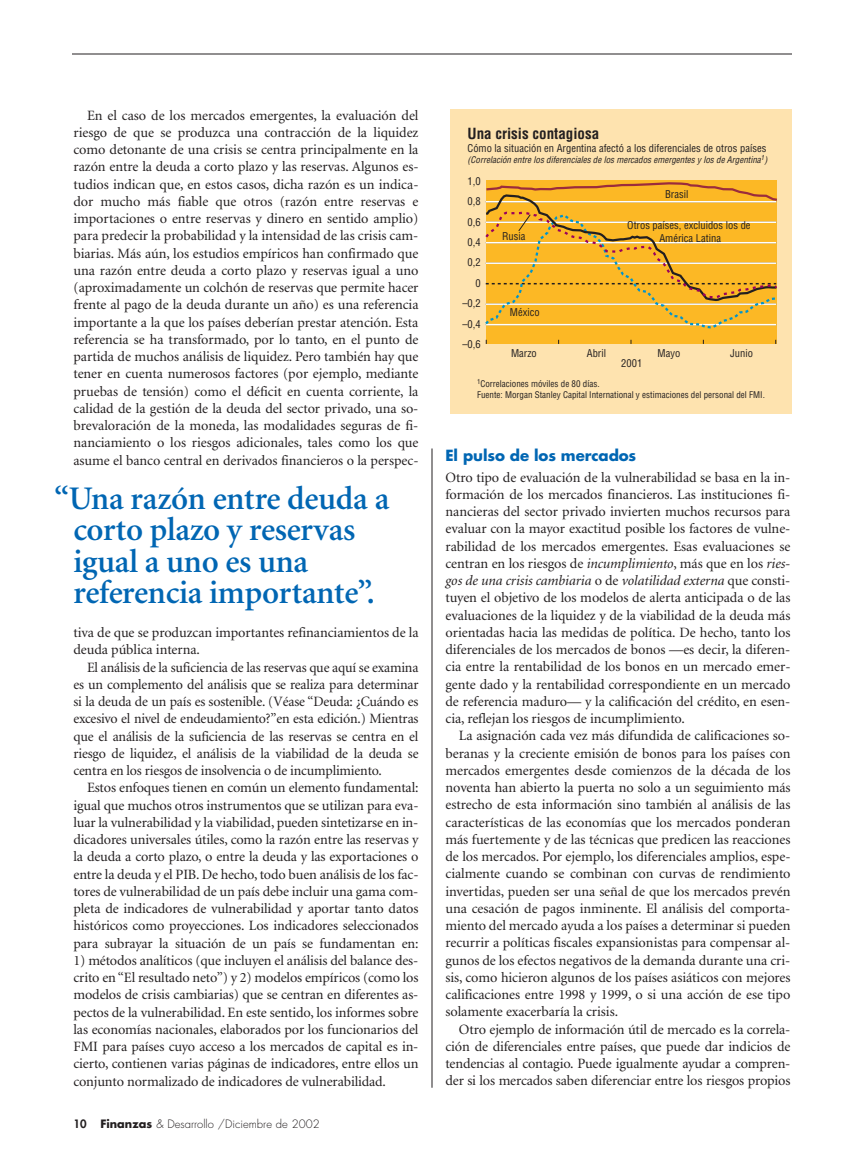
<style>
.page{position:relative;width:864px;height:1164px;background:#fff}
.page>*{position:absolute;margin:0;border:0;box-sizing:border-box;transform-origin:0 0}
.t1{font:600 33px/31.5px "Minion";letter-spacing:-.01em;color:#0166b3}
.t2{font:700 15px "Futura";letter-spacing:-.005em;color:#0166b3}
.t3{font:700 condensed 15px "Helvetica";color:#231f20}
.t4{font:14.25px/17.2px "Minion";letter-spacing:-.005em;color:#231f20;text-align:justify}
.t5{font:300 11.25px "Futura";color:#231f20}
.t6{font:condensed 10.5px/20.4px "Helvetica";color:#231f20;text-align:right}
.t7{font:condensed 9px/11.2px "Helvetica";color:#231f20}
.t8{font:italic condensed 9px "Helvetica";color:#231f20}
.s1{font-weight:800}
.s2{font-weight:700}
.s3{font-style:italic}
</style>
<div class="page">
<hr style="left:432px;top:448px;width:1px;height:640px;background:#231f20">
<hr style="left:72px;top:54px;width:720px;height:1px;background:#231f20">
<div style="left:451px;top:109px;width:341px;height:305px;background:#fee3af"></div>
<div style="left:486px;top:181px;width:290px;height:163px;background:#fcb825"></div>
<svg style="left:485px;top:181px;width:292px;height:148px"></svg>
<p class="t4" style="left:73px;top:108px;width:347px;text-indent:14px">En el caso de los mercados emergentes, la evaluación del riesgo de que se produzca una contracción de la liquidez como detonante de una crisis se centra principalmente en la razón entre la deuda a corto plazo y las reservas. Algunos es&shy;tudios indican que, en estos casos, dicha razón es un indica&shy;dor mucho más fiable que otros (razón entre reservas e importaciones o entre reservas y dinero en sentido amplio) para predecir la probabilidad y la intensidad de las crisis cam&shy;biarias. Más aún, los estudios empíricos han confirmado que una razón entre deuda a corto plazo y reservas igual a uno (aproximadamente un colchón de reservas que permite hacer frente al pago de la deuda durante un año) es una referencia importante a la que los países deberían prestar atención. Esta referencia se ha transformado, por lo tanto, en el punto de partida de muchos análisis de liquidez. Pero también hay que tener en cuenta numerosos factores (por ejemplo, mediante pruebas de tensión) como el déficit en cuenta corriente, la calidad de la gestión de la deuda del sector privado, una so&shy;brevaloración de la moneda, las modalidades seguras de fi&shy;nanciamiento o los riesgos adicionales, tales como los que asume el banco central en derivados financieros o la perspec-</p>
<h1 class="t1" style="left:73px;top:485px;width:318px;text-indent:-19px">“Una razón entre deuda a corto plazo y reservas igual a uno es una referencia importante”.</h1>
<p class="t4" style="left:73px;top:625px;width:347px">tiva de que se produzcan importantes refinanciamientos de la deuda pública interna.</p>
<p class="t4" style="left:74px;top:660px;width:347px;text-indent:13px">El análisis de la suficiencia de las reservas que aquí se examina es un complemento del análisis que se realiza para determinar si la deuda de un país es sostenible. (Véase “Deuda: ¿Cuándo es excesivo el nivel de endeudamiento?”en esta edición.) Mientras que el análisis de la suficiencia de las reservas se centra en el riesgo de liquidez, el análisis de la viabilidad de la deuda se centra en los riesgos de insolvencia o de incumplimiento.</p>
<p class="t4" style="left:73px;top:780px;width:347px;text-indent:14px">Estos enfoques tienen en común un elemento fundamental: igual que muchos otros instrumentos que se utilizan para eva&shy;luar la vulnerabilidad y la viabilidad, pueden sintetizarse en in&shy;dicadores universales útiles, como la razón entre las reservas y la deuda a corto plazo, o entre la deuda y las exportaciones o entre la deuda y el PIB. De hecho, todo buen análisis de los fac&shy;tores de vulnerabilidad de un país debe incluir una gama com&shy;pleta de indicadores de vulnerabilidad y aportar tanto datos históricos como proyecciones. Los indicadores seleccionados para subrayar la situación de un país se fundamentan en:</p>
<p class="t4" style="left:73px;top:953px;width:347px">1) métodos analíticos (que incluyen el análisis del balance des&shy;crito en “El resultado neto”) y 2) modelos empíricos (como los modelos de crisis cambiarias) que se centran en diferentes as&shy;pectos de la vulnerabilidad. En este sentido, los informes sobre las economías nacionales, elaborados por los funcionarios del FMI para países cuyo acceso a los mercados de capital es in&shy;cierto, contienen varias páginas de indicadores, entre ellos un conjunto normalizado de indicadores de vulnerabilidad.</p>
<p class="t5" style="left:74px;top:1119px;width:248px"><span class="s1">10</span> <span class="s2">Finanzas</span> &amp; Desarrollo /Diciembre de 2002</p>
<p class="t3" style="left:468px;top:128px;width:133px">Una crisis contagiosa</p>
<p class="t6" style="left:468px;top:139px;width:300px">Cómo la situación en Argentina afectó a los diferenciales de otros países</p>
<p class="t8" style="left:468px;top:156px;width:301px">(Correlación entre los diferenciales de los mercados emergentes y los de Argentina<sup>1</sup>)</p>
<p class="t6" style="left:462px;top:172px;width:20px">1,0<br>0,8<br>0,6<br>0,4<br>0,2<br>0 –0,2 –0,4 –0,6</p>
<p class="t6" style="left:502px;top:227px;width:25px">Rusia</p>
<p class="t6" style="left:510px;top:303px;width:31px">México</p>
<p class="t6" style="left:665px;top:185px;width:25px">Brasil</p>
<p class="t6" style="left:627px;top:220px;width:125px;line-height:12.8px;text-align:center">Otros países, excluidos los de<br>América Latina</p>
<p class="t6" style="left:511px;top:344px;width:27px">Marzo</p>
<p class="t6" style="left:587px;top:344px;width:21px">Abril</p>
<p class="t6" style="left:658px;top:344px;width:24px">Mayo</p>
<p class="t6" style="left:730px;top:344px;width:24px">Junio</p>
<p class="t6" style="left:621px;top:354px;width:22px">2001</p>
<p class="t7" style="left:477px;top:379px;width:289px"><sup>1</sup>Correlaciones móviles de 80 días.<br>Fuente: Morgan Stanley Capital International y estimaciones del personal del FMI.</p>
<p class="t2" style="left:446px;top:449px;width:192px">El pulso de los mercados</p>
<p class="t4" style="left:445px;top:470px;width:347px">Otro tipo de evaluación de la vulnerabilidad se basa en la in&shy;formación de los mercados financieros. Las instituciones fi&shy;nancieras del sector privado invierten muchos recursos para evaluar con la mayor exactitud posible los factores de vulne&shy;rabilidad de los mercados emergentes. Esas evaluaciones se centran en los riesgos de <span class="s3">incumplimiento</span>, más que en los <span class="s3">ries&shy;gos de una crisis cambiaria</span> o de <span class="s3">volatilidad externa</span> que consti&shy;tuyen el objetivo de los modelos de alerta anticipada o de las evaluaciones de la liquidez y de la viabilidad de la deuda más orientadas hacia las medidas de política. De hecho, tanto los diferenciales de los mercados de bonos —es decir, la diferen&shy;cia entre la rentabilidad de los bonos en un mercado emer&shy;gente dado y la rentabilidad correspondiente en un mercado de referencia maduro— y la calificación del crédito, en esen&shy;cia, reflejan los riesgos de incumplimiento.</p>
<p class="t4" style="left:445px;top:728px;width:347px;text-indent:14px">La asignación cada vez más difundida de calificaciones so&shy;beranas y la creciente emisión de bonos para los países con mercados emergentes desde comienzos de la década de los noventa han abierto la puerta no solo a un seguimiento más estrecho de esta información sino también al análisis de las características de las economías que los mercados ponderan más fuertemente y de las técnicas que predicen las reacciones de los mercados. Por ejemplo, los diferenciales amplios, espe&shy;cialmente cuando se combinan con curvas de rendimiento invertidas, pueden ser una señal de que los mercados prevén una cesación de pagos inminente. El análisis del comporta&shy;miento del mercado ayuda a los países a determinar si pueden recurrir a políticas fiscales expansionistas para compensar al&shy;gunos de los efectos negativos de la demanda durante una cri&shy;sis, como hicieron algunos de los países asiáticos con mejores calificaciones entre 1998 y 1999, o si una acción de ese tipo solamente exacerbaría la crisis.</p>
<p class="t4" style="left:445px;top:1022px;width:347px;text-indent:14px">Otro ejemplo de información útil de mercado es la correla&shy;ción de diferenciales entre países, que puede dar indicios de tendencias al contagio. Puede igualmente ayudar a compren&shy;der si los mercados saben diferenciar entre los riesgos propios</p>
</div>
